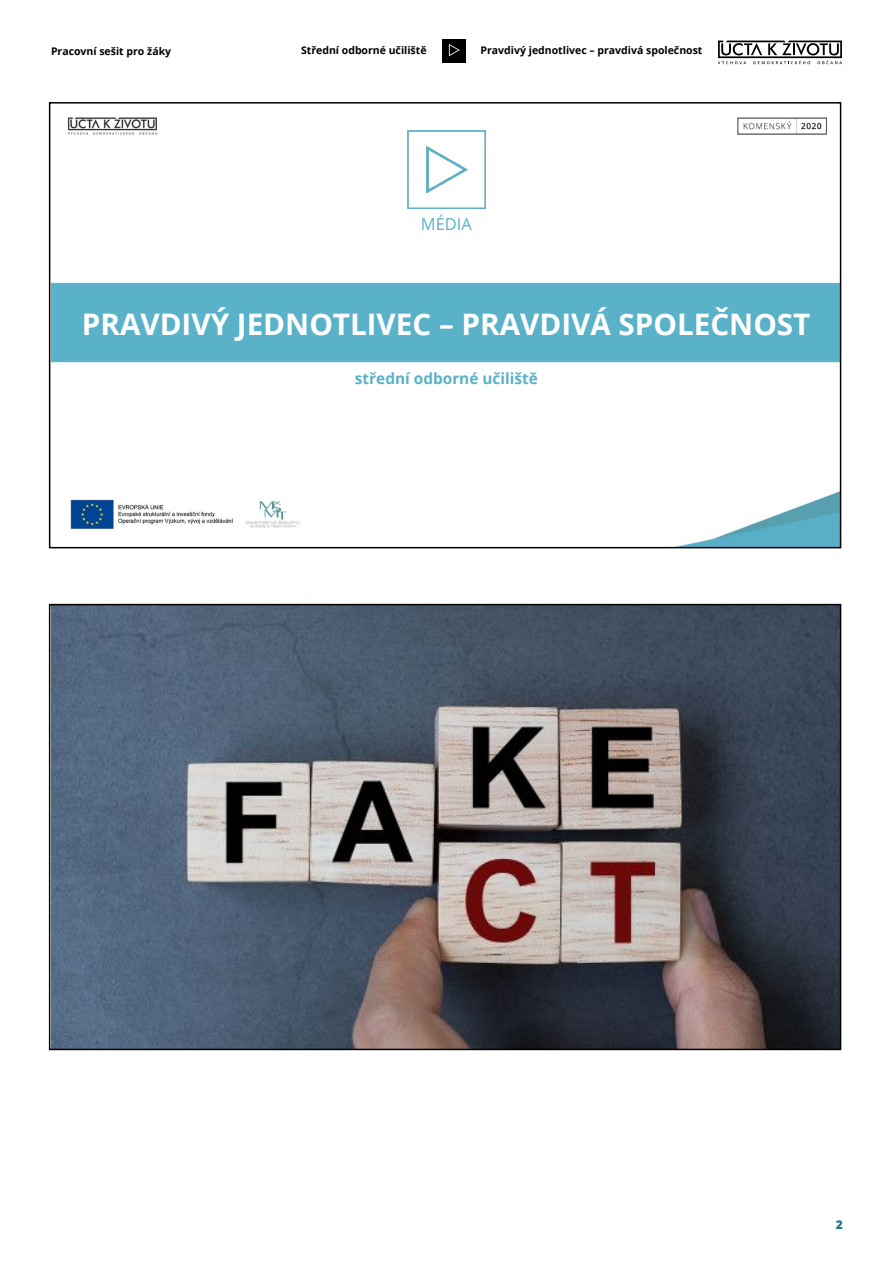
<style>
.page{position:relative;width:893px;height:1263px;background:#fff}
.page>*{position:absolute;margin:0;border:0;box-sizing:border-box;transform-origin:0 0}
.t1{font:700 29.7px "Open Sans";color:#fff}
.t2{font:16.5px "Open Sans";color:#59b2c8}
.t3{font:700 15.45px "Open Sans";color:#59b2c8}
.t4{font:800 12px "Open Sans";color:#1b7384}
.t5{font:700 10.5px "Open Sans";color:#000}
</style>
<div class="page">
<svg style="left:718px;top:41px;width:124px;height:23px"></svg>
<div style="left:442px;top:39px;width:23px;height:23px;background:#000"></div>
<svg style="left:449px;top:44px;width:11px;height:12px"></svg>
<img style="left:52px;top:117px;width:786px;height:428px">
<div style="left:311px;top:114px;width:272px;height:134px;background:#fff"></div>
<div style="left:61px;top:288px;width:770px;height:72px;background:#59b2c8"></div>
<div style="left:61px;top:364px;width:770px;height:29px;background:#fff"></div>
<img style="left:408px;top:131px;width:77px;height:77px">
<div style="left:49px;top:102px;width:792px;height:446px;border:2px solid #000"></div>
<img style="left:52px;top:607px;width:786px;height:440px">
<div style="left:49px;top:604px;width:792px;height:446px;border:2px solid #000"></div>
<p class="t5" style="left:51px;top:44px;width:122px">Pracovní sešit pro žáky</p>
<p class="t5" style="left:301px;top:43px;width:127px">Střední odborné učiliště</p>
<p class="t5" style="left:481px;top:43px;width:223px">Pravdivý jednotlivec – pravdivá společnost</p>
<h2 class="t2" style="left:421px;top:213px;width:53px">MÉDIA</h2>
<h1 class="t1" style="left:82px;top:303px;width:730px">PRAVDIVÝ JEDNOTLIVEC – PRAVDIVÁ SPOLEČNOST</h1>
<h3 class="t3" style="left:355px;top:368px;width:184px">střední odborné učiliště</h3>
<p class="t4" style="left:836px;top:1215px;width:9px">2</p>
</div>
